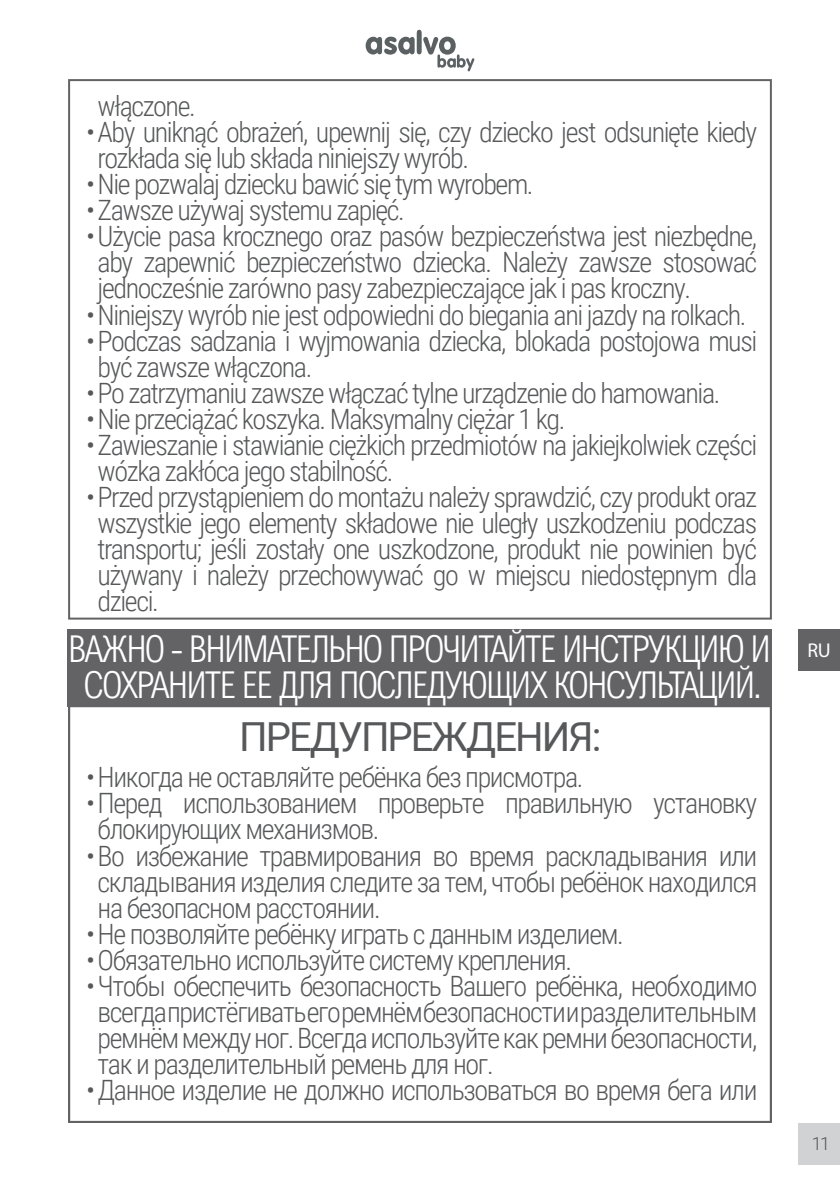
<style>
.page{position:relative;width:840px;height:1191px;background:#fff}
.page>*{position:absolute;margin:0;border:0;box-sizing:border-box;transform-origin:0 0}
.t1{font:40px "Roboto";letter-spacing:-.05em;color:#57585a}
.t2{font:300 37px/36px "Arial Nova Cond";letter-spacing:-.05em;color:#fff;text-align:center}
.t3{font:300 28px/26px "Roboto Condensed";letter-spacing:-.05em;color:#57585a}
.t4{font:20px "Myriad Pro";color:#fff}
.t5{font:300 18px "Roboto";color:#57585a}
</style>
<div class="page">
<div style="left:797px;top:1123px;width:42px;height:41px;background:#d1d2d4"></div>
<svg style="left:365px;top:30px;width:109px;height:41px"></svg>
<div style="left:797px;top:629px;width:42px;height:42px;background:#636366"></div>
<div style="left:68px;top:629px;width:703px;height:78px;background:#636366"></div>
<div style="left:68px;top:658px;width:703px;height:465px;border:2px solid #636366"></div>
<p class="t3" style="left:97px;top:92px;width:100px">włączone.</p>
<p class="t3" style="left:97px;top:118px;width:660px;text-indent:-11px">•Aby uniknąć obrażeń, upewnij się, czy dziecko jest odsunięte kiedy rozkłada się lub składa niniejszy wyrób.</p>
<p class="t3" style="left:86px;top:170px;width:448px">•Nie pozwalaj dziecku bawić się tym wyrobem.</p>
<p class="t3" style="left:86px;top:196px;width:320px">•Zawsze używaj systemu zapięć.</p>
<p class="t3" style="left:97px;top:222px;width:661px;text-align:justify;text-indent:-11px">•Użycie pasa krocznego oraz pasów bezpieczeństwa jest niezbędne, aby zapewnić bezpieczeństwo dziecka. Należy zawsze stosować jednocześnie zarówno pasy zabezpieczające jak i pas kroczny.</p>
<p class="t3" style="left:86px;top:300px;width:661px">•Niniejszy wyrób nie jest odpowiedni do biegania ani jazdy na rolkach.</p>
<p class="t3" style="left:97px;top:326px;width:661px;text-indent:-11px">•Podczas sadzania i wyjmowania dziecka, blokada postojowa musi być zawsze włączona.</p>
<p class="t3" style="left:86px;top:378px;width:635px">•Po zatrzymaniu zawsze włączać tylne urządzenie do hamowania.</p>
<p class="t3" style="left:86px;top:404px;width:480px">•Nie przeciążać koszyka. Maksymalny ciężar 1 kg.</p>
<p class="t3" style="left:97px;top:430px;width:661px;text-indent:-11px">•Zawieszanie i stawianie ciężkich przedmiotów na jakiejkolwiek części wózka zakłóca jego stabilność.</p>
<p class="t3" style="left:97px;top:482px;width:660px;text-align:justify;text-indent:-11px">•Przed przystąpieniem do montażu należy sprawdzić, czy produkt oraz wszystkie jego elementy składowe nie uległy uszkodzeniu podczas transportu; jeśli zostały one uszkodzone, produkt nie powinien być używany i należy przechowywać go w miejscu niedostępnym dla dzieci.</p>
<h2 class="t2" style="left:68px;top:630px;width:703px">ВАЖНО - ВНИМАТЕЛЬНО ПРОЧИТАЙТЕ ИНСТРУКЦИЮ И<br>СОХРАНИТЕ ЕЕ ДЛЯ ПОСЛЕДУЮЩИХ КОНСУЛЬТАЦИЙ.</h2>
<h1 class="t1" style="left:239px;top:708px;width:363px">ПРЕДУПРЕЖДЕНИЯ:</h1>
<p class="t3" style="left:86px;top:763px;width:498px">•Никогда не оставляйте ребёнка без присмотра.</p>
<p class="t3" style="left:98px;top:789px;width:660px;text-indent:-11px">•Перед использованием проверьте правильную установку блокирующих механизмов.</p>
<p class="t3" style="left:98px;top:841px;width:661px;text-align:justify;text-indent:-11px">•Во избежание травмирования во время раскладывания или складывания изделия следите за тем, чтобы ребёнок находился на безопасном расстоянии.</p>
<p class="t3" style="left:86px;top:919px;width:539px">•Не позволяйте ребёнку играть с данным изделием.</p>
<p class="t3" style="left:86px;top:945px;width:487px">•Обязательно используйте систему крепления.</p>
<p class="t3" style="left:98px;top:971px;width:661px;text-align:justify;text-indent:-11px">•Чтобы обеспечить безопасность Вашего ребёнка, необходимо всегда пристёгивать его ремнём безопасности и разделительным ремнём между ног. Всегда используйте как ремни безопасности, так и разделительный ремень для ног.</p>
<p class="t3" style="left:86px;top:1075px;width:672px">•Данное изделие не должно использоваться во время бега или</p>
<p class="t4" style="left:807px;top:638px;width:25px">RU</p>
<p class="t5" style="left:811px;top:1130px;width:20px">11</p>
</div>
